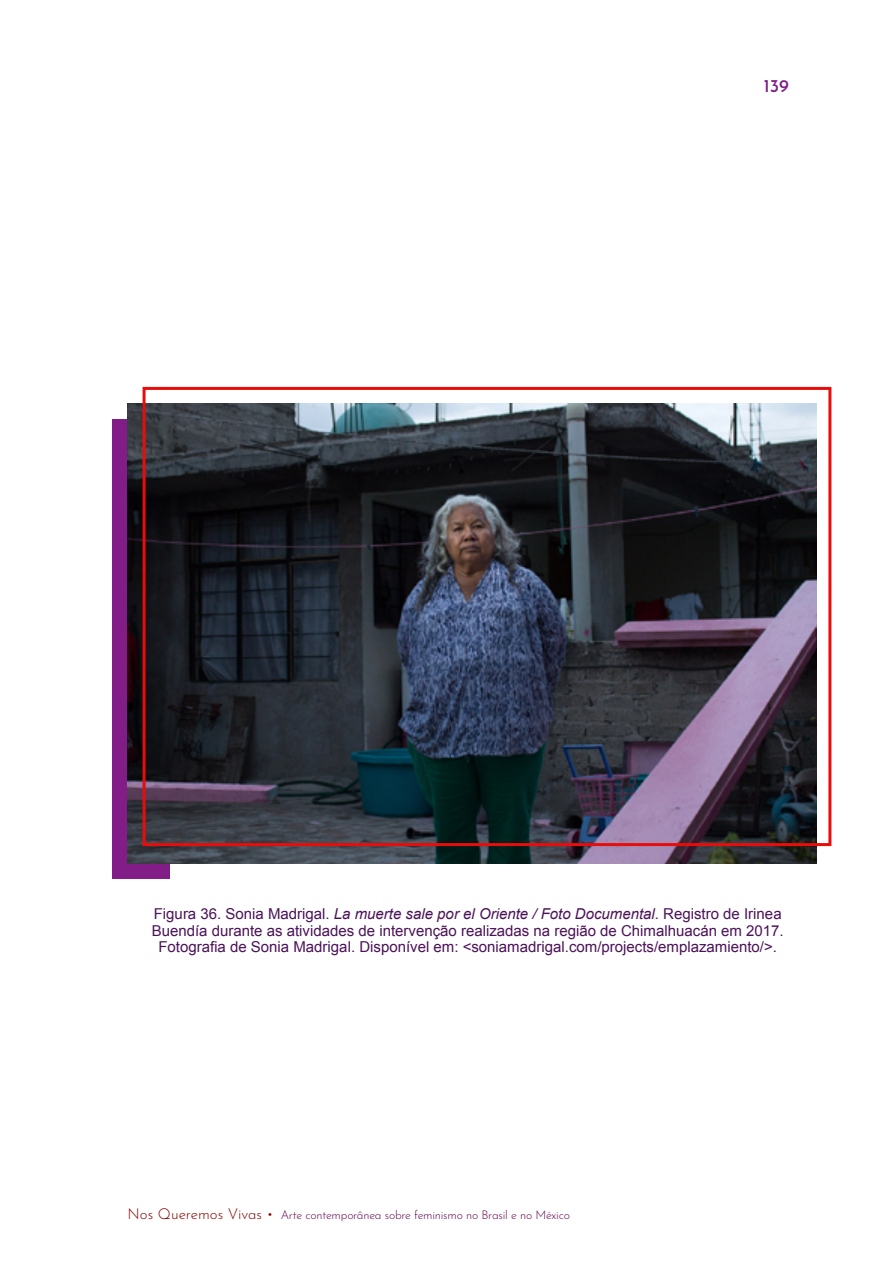
<style>
.page{position:relative;width:893px;height:1263px;background:#fff}
.page>*{position:absolute;margin:0;border:0;box-sizing:border-box;transform-origin:0 0}
.t1{font:100 18px "Josefin Sans";color:#811c88}
.t2{font:15px/16.5px "Arial";color:#4b1258;text-align:center}
.t3{font:100 12px "Josefin Sans";letter-spacing:-.02em;color:#63034d}
.s1{font-style:italic}
.s2{font-size:15px;color:#860200}
</style>
<div class="page">
<div style="left:113px;top:419px;width:57px;height:459px;background:#821c87"></div>
<img style="left:128px;top:404px;width:688px;height:459px">
<div style="left:143px;top:387px;width:688px;height:459px;border:3px solid #e80d0a"></div>
<p class="t1" style="left:764px;top:73px;width:27px">139</p>
<p class="t2" style="left:152px;top:906px;width:633px">Figura 36. Sonia Madrigal. <span class="s1">La muerte sale por el Oriente / Foto Documental</span>. Registro de Irinea<br>Buendía durante as atividades de intervenção realizadas na região de Chimalhuacán em 2017.<br>Fotografia de Sonia Madrigal. Disponível em: &lt;soniamadrigal.com/projects/emplazamiento/&gt;.</p>
<p class="t3" style="left:128px;top:1206px;width:444px"><span class="s2">Nos Queremos Vivas •</span> Arte contemporânea sobre feminismo no Brasil e no México</p>
</div>
